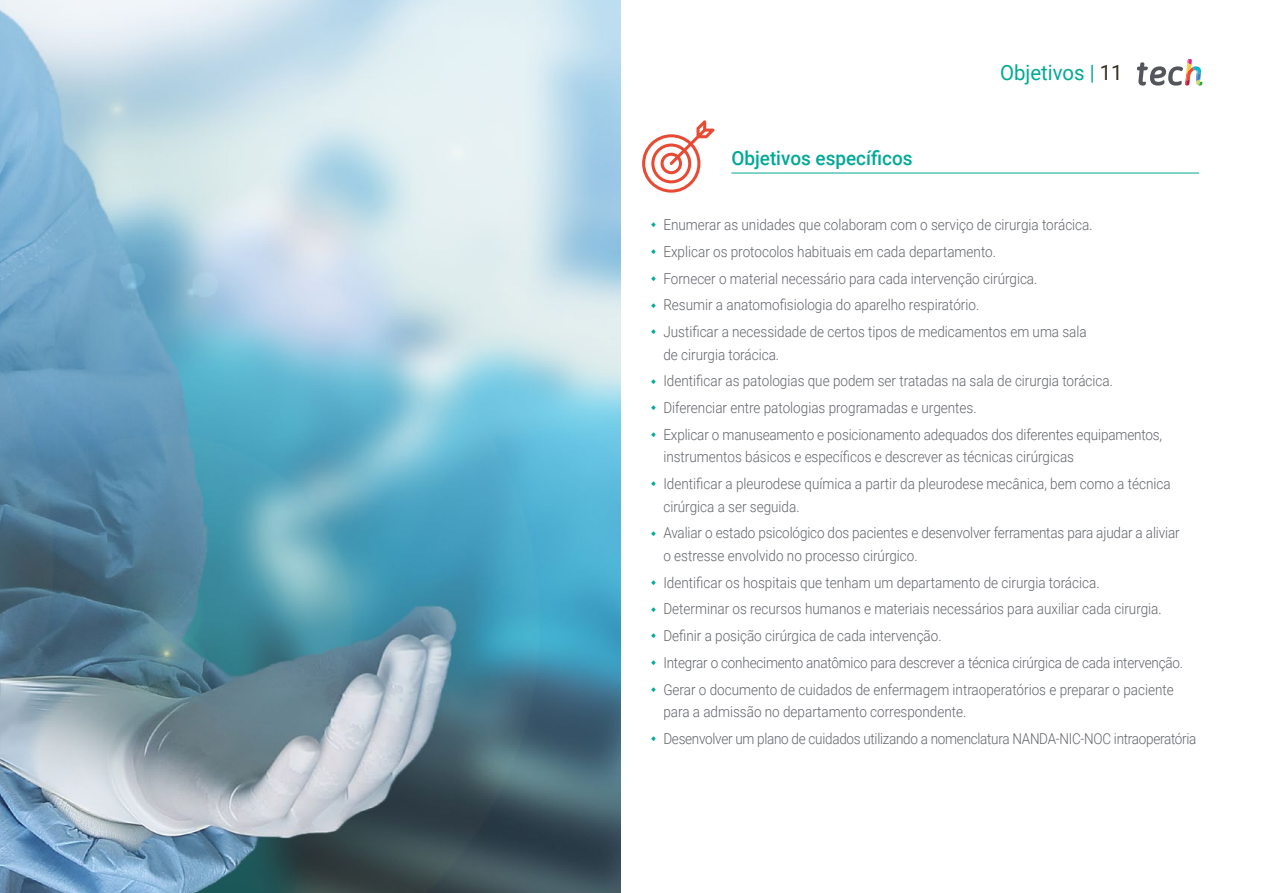
<style>
.page{position:relative;width:1263px;height:893px;background:#fff}
.page>*{position:absolute;margin:0;border:0;box-sizing:border-box;transform-origin:0 0}
.t1{font:21px "Roboto";color:#00a996}
.t2{font:500 19.5px "Roboto";color:#00a996}
.t3{font:300 15px/26.7px "Roboto";color:#61646a;scale:.9 1}
.t4{font:300 15px/26.7px "Roboto";letter-spacing:-.02em;color:#61646a;scale:.9 1}
.s1{color:#00aa96}
.s2{color:#312e20}
</style>
<div class="page">
<img style="left:0;top:0;width:621px;height:893px">
<svg style="left:1137px;top:59px;width:65px;height:27px"></svg>
<hr style="left:731px;top:173px;width:468px;height:1px;background:#00a996">
<svg style="left:642px;top:120px;width:72px;height:73px"></svg>
<h2 class="t2" style="left:731px;top:144px;width:183px">Objetivos específicos</h2>
<h1 class="t1" style="left:1000px;top:57px;width:124px">Objetivos <span class="s1">|</span> <span class="s2">11</span></h1>
<p class="t3" style="left:663px;top:211px;width:478px">Enumerar as unidades que colaboram com o serviço de cirurgia torácica.<br>Explicar os protocolos habituais em cada departamento.<br>Fornecer o material necessário para cada intervenção cirúrgica.<br>Resumir a anatomofisiologia do aparelho respiratório.<br>Justificar a necessidade de certos tipos de medicamentos em uma sala</p>
<p class="t3" style="left:663px;top:340px;width:556px">de cirurgia torácica.<br>Identificar as patologias que podem ser tratadas na sala de cirurgia torácica.<br>Diferenciar entre patologias programadas e urgentes.<br>Explicar o manuseamento e posicionamento adequados dos diferentes equipamentos,</p>
<p class="t3" style="left:663px;top:443px;width:565px">instrumentos básicos e específicos e descrever as técnicas cirúrgicas<br>Identificar a pleurodese química a partir da pleurodese mecânica, bem como a técnica</p>
<p class="t3" style="left:663px;top:492px;width:575px">cirúrgica a ser seguida.<br>Avaliar o estado psicológico dos pacientes e desenvolver ferramentas para ajudar a aliviar</p>
<p class="t3" style="left:663px;top:542px;width:579px">o estresse envolvido no processo cirúrgico.<br>Identificar os hospitais que tenham um departamento de cirurgia torácica.<br>Determinar os recursos humanos e materiais necessários para auxiliar cada cirurgia.<br>Definir a posição cirúrgica de cada intervenção.<br>Integrar o conhecimento anatômico para descrever a técnica cirúrgica de cada intervenção.<br>Gerar o documento de cuidados de enfermagem intraoperatórios e preparar o paciente</p>
<p class="t4" style="left:663px;top:698px;width:594px">para a admissão no departamento correspondente.<br>Desenvolver um plano de cuidados utilizando a nomenclatura NANDA-NIC-NOC intraoperatória</p>
</div>
